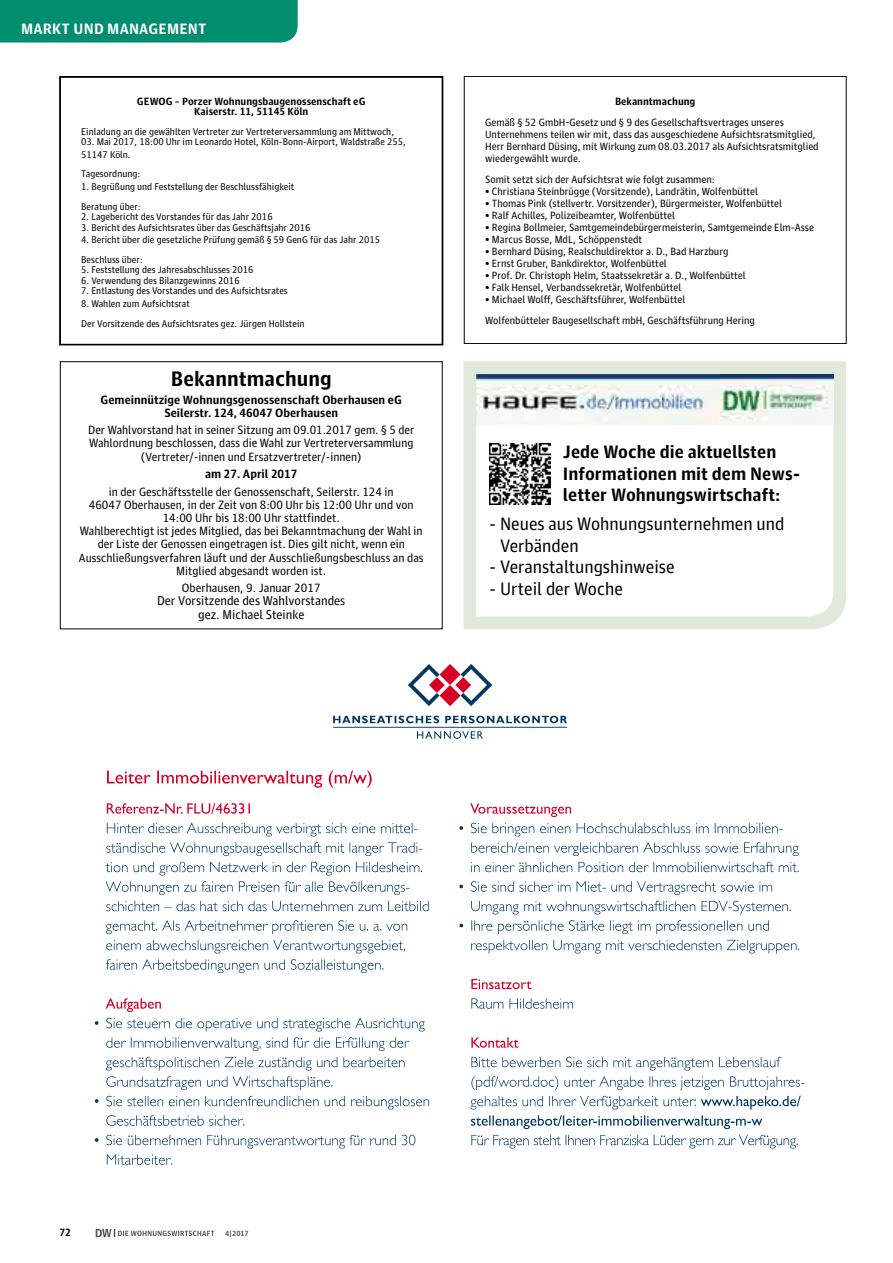
<style>
.page{position:relative;width:893px;height:1263px;background:#fff}
.page>*{position:absolute;margin:0;border:0;box-sizing:border-box;transform-origin:0 0}
.t1{font:700 21px "Guardian Agate Sans 1";color:#000}
.t2{font:18px/21.6px "Guardian Agate Sans 1";color:#000}
.t3{font:700 18px/21.6px "Guardian Agate Sans 1";color:#000}
.t4{font:700 15px "Guardian Agate Sans 1";letter-spacing:.01em;color:#fff}
.t5{font:12.75px/13.2px "Guardian Agate Sans 1";color:#000;text-align:center}
.t6{font:12px/13.2px "Guardian Agate Sans 1";color:#000;text-align:center}
.t7{font:700 12px/13.2px "Guardian Agate Sans 1";color:#000;text-align:center}
.t8{font:10.5px/12px "Guardian Agate Sans 1";color:#000}
.t9{font:700 10.5px/10.5px "Guardian Agate Sans 1";color:#000;text-align:center}
.t10{font:9.75px/19.5px "Guardian Agate Sans 1";color:#000}
.t11{font:700 7.5px "Guardian Agate Sans 1";color:#565655}
</style>
<div class="page">
<div style="left:0;top:0;width:298px;height:43px;background:#008e6f"></div>
<svg style="left:96px;top:1229px;width:118px;height:8px"></svg>
<div style="left:59px;top:76px;width:384px;height:269px;border:2px solid #000"></div>
<div style="left:60px;top:361px;width:383px;height:268px;border:1px solid #000"></div>
<div style="left:464px;top:76px;width:383px;height:268px;border:1px solid #000"></div>
<svg style="left:333px;top:664px;width:234px;height:75px"></svg>
<svg style="left:107px;top:803px;width:143px;height:11px"></svg>
<svg style="left:105px;top:823px;width:324px;height:150px"></svg>
<svg style="left:106px;top:998px;width:55px;height:14px"></svg>
<svg style="left:95px;top:1018px;width:334px;height:147px"></svg>
<svg style="left:470px;top:803px;width:101px;height:14px"></svg>
<svg style="left:459px;top:823px;width:340px;height:130px"></svg>
<svg style="left:471px;top:979px;width:60px;height:10px"></svg>
<svg style="left:471px;top:998px;width:102px;height:11px"></svg>
<svg style="left:471px;top:1037px;width:47px;height:11px"></svg>
<svg style="left:470px;top:1057px;width:334px;height:91px"></svg>
<svg style="left:107px;top:770px;width:265px;height:18px"></svg>
<svg style="left:463px;top:361px;width:383px;height:268px;background:#e2e9de"></svg>
<img style="left:476px;top:374px;width:357px;height:51px">
<svg style="left:476px;top:425px;width:357px;height:191px"></svg>
<img style="left:489px;top:443px;width:61px;height:61px">
<img style="left:721px;top:425px;width:112px;height:1px">
<h3 class="t4" style="left:21px;top:18px;width:187px">MARKT UND MANAGEMENT</h3>
<p class="t9" style="left:137px;top:95px;width:230px">GEWOG – Porzer Wohnungsbaugenossenschaft eG<br>Kaiserstr. 11, 51145 Köln</p>
<p class="t10" style="left:81px;top:121px;width:314px">Einladung an die gewählten Vertreter zur Vertreterversammlung am Mittwoch,</p>
<p class="t10" style="left:81px;top:135px;width:326px;line-height:12.8px">03. Mai 2017, 18:00 Uhr im Leonardo Hotel, Köln-Bonn-Airport, Waldstraße 255,<br>51147 Köln.</p>
<p class="t10" style="left:81px;top:164px;width:61px">Tagesordnung:</p>
<p class="t10" style="left:81px;top:176px;width:215px">1. Begrüßung und Feststellung der Beschlussfähigkeit<br>Beratung über:</p>
<p class="t10" style="left:81px;top:206px;width:193px">2. Lagebericht des Vorstandes für das Jahr 2016</p>
<p class="t10" style="left:81px;top:217px;width:231px">3. Bericht des Aufsichtsrates über das Geschäftsjahr 2016</p>
<p class="t10" style="left:81px;top:230px;width:301px">4. Bericht über die gesetzliche Prüfung gemäß § 59 GenG für das Jahr 2015<br>Beschluss über:</p>
<p class="t10" style="left:81px;top:260px;width:174px">5. Feststellung des Jahresabschlusses 2016</p>
<p class="t10" style="left:81px;top:270px;width:160px">6. Verwendung des Bilanzgewinns 2016</p>
<p class="t10" style="left:81px;top:281px;width:208px">7. Entlastung des Vorstandes und des Aufsichtsrates</p>
<p class="t10" style="left:81px;top:293px;width:225px">8. Wahlen zum Aufsichtsrat<br>Der Vorsitzende des Aufsichtsrates gez. Jürgen Hollstein</p>
<h1 class="t1" style="left:171px;top:365px;width:162px">Bekanntmachung</h1>
<p class="t7" style="left:101px;top:392px;width:303px">Gemeinnützige Wohnungsgenossenschaft Oberhausen eG<br>Seilerstr. 124, 46047 Oberhausen</p>
<p class="t6" style="left:88px;top:423px;width:327px">Der Wahlvorstand hat in seiner Sitzung am 09.01.2017 gem. § 5 der<br>Wahlordnung beschlossen, dass die Wahl zur Vertreterversammlung (Vertreter/-innen und Ersatzvertreter/-innen)</p>
<p class="t7" style="left:205px;top:467px;width:94px">am 27. April 2017</p>
<p class="t6" style="left:79px;top:484px;width:346px">in der Geschäftsstelle der Genossenschaft, Seilerstr. 124 in<br>46047 Oberhausen, in der Zeit von 8:00 Uhr bis 12:00 Uhr und von 14:00 Uhr bis 18:00 Uhr stattfindet.<br>Wahlberechtigt ist jedes Mitglied, das bei Bekanntmachung der Wahl in der Liste der Genossen eingetragen ist. Dies gilt nicht, wenn ein Ausschließungsverfahren läuft und der Ausschließungsbeschluss an das Mitglied abgesandt worden ist.</p>
<p class="t6" style="left:182px;top:581px;width:140px">Oberhausen, 9. Januar 2017</p>
<p class="t5" style="left:157px;top:593px;width:190px">Der Vorsitzende des Wahlvorstandes gez. Michael Steinke</p>
<p class="t9" style="left:615px;top:96px;width:82px">Bekanntmachung</p>
<p class="t8" style="left:485px;top:116px;width:335px">Gemäß § 52 GmbH-Gesetz und § 9 des Gesellschaftsvertrages unseres Unternehmens teilen wir mit, dass das ausgeschiedene Aufsichtsratsmitglied, Herr Bernhard Düsing, mit Wirkung zum 08.03.2017 als Aufsichtsratsmitglied wiedergewählt wurde.</p>
<p class="t8" style="left:485px;top:173px;width:231px">Somit setzt sich der Aufsichtsrat wie folgt zusammen:</p>
<p class="t8" style="left:485px;top:185px;width:274px">• Christiana Steinbrügge (Vorsitzende), Landrätin, Wolfenbüttel</p>
<p class="t8" style="left:485px;top:197px;width:298px">• Thomas Pink (stellvertr. Vorsitzender), Bürgermeister, Wolfenbüttel</p>
<p class="t8" style="left:485px;top:209px;width:191px">• Ralf Achilles, Polizeibeamter, Wolfenbüttel</p>
<p class="t8" style="left:485px;top:221px;width:330px">• Regina Bollmeier, Samtgemeindebürgermeisterin, Samtgemeinde Elm-Asse</p>
<p class="t8" style="left:485px;top:233px;width:159px">• Marcus Bosse, MdL, Schöppenstedt</p>
<p class="t8" style="left:485px;top:245px;width:245px">• Bernhard Düsing, Realschuldirektor a. D., Bad Harzburg</p>
<p class="t8" style="left:485px;top:257px;width:183px">• Ernst Gruber, Bankdirektor, Wolfenbüttel</p>
<p class="t8" style="left:485px;top:269px;width:262px">• Prof. Dr. Christoph Helm, Staatssekretär a. D., Wolfenbüttel</p>
<p class="t8" style="left:485px;top:281px;width:198px">• Falk Hensel, Verbandssekretär, Wolfenbüttel</p>
<p class="t8" style="left:485px;top:288px;width:271px;line-height:21px">• Michael Wolff, Geschäftsführer, Wolfenbüttel<br>Wolfenbütteler Baugesellschaft mbH, Geschäftsführung Hering</p>
<h2 class="t3" style="left:563px;top:440px;width:239px">Jede Woche die aktuellsten<br>Informationen mit dem News&shy;letter Wohnungswirtschaft:</h2>
<h2 class="t2" style="left:500px;top:512px;width:286px;text-indent:-11px">- Neues aus Wohnungsunternehmen und<br>Verbänden</h2>
<h2 class="t2" style="left:489px;top:555px;width:187px">- Veranstaltungshinweise</h2>
<h2 class="t2" style="left:489px;top:576px;width:135px">- Urteil der Woche</h2>
<p class="t9" style="left:60px;top:1226px;width:13px">72</p>
<p class="t11" style="left:225px;top:1228px;width:25px">4 | 2017</p>
</div>
